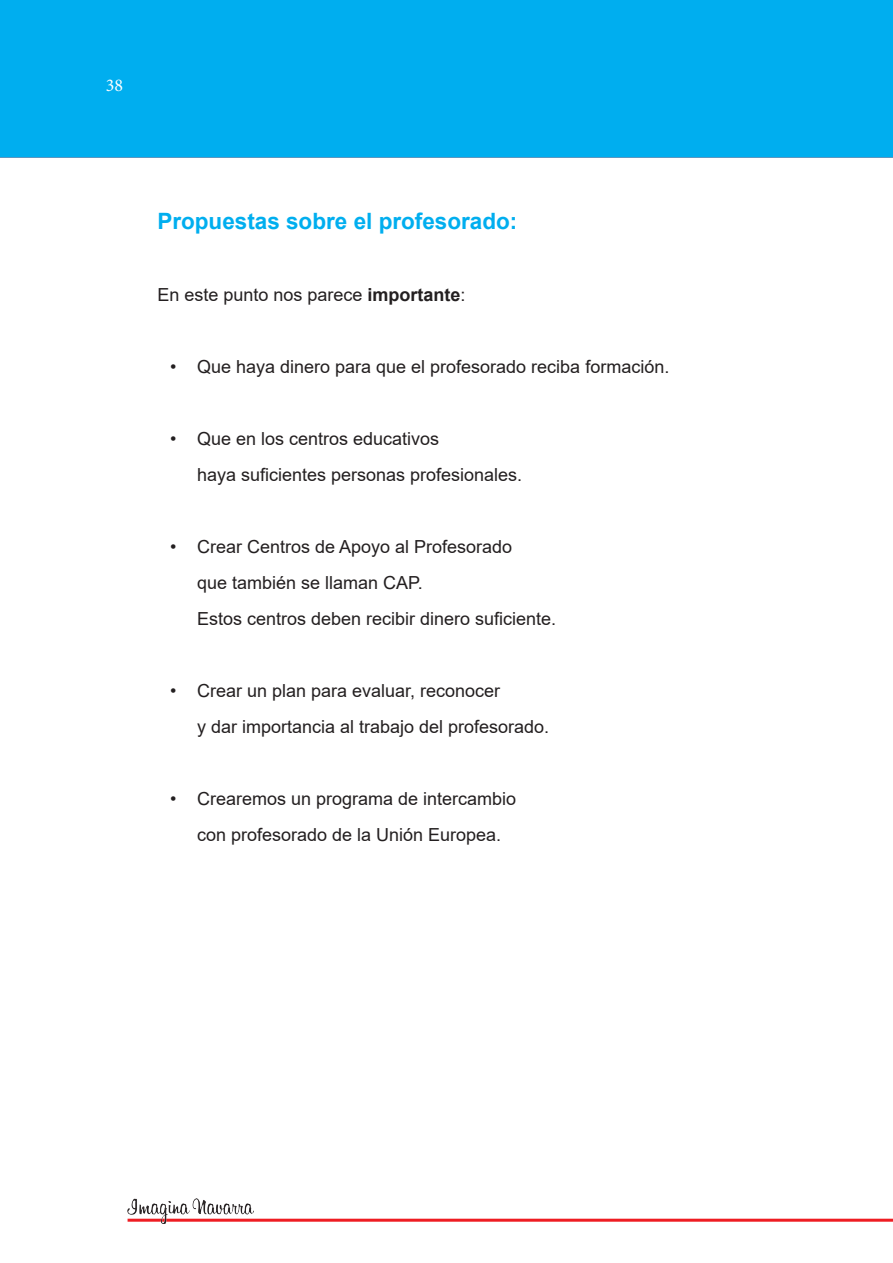
<style>
.page{position:relative;width:893px;height:1263px;background:#fff}
.page>*{position:absolute;margin:0;border:0;box-sizing:border-box;transform-origin:0 0}
.propuestas{font:700 22.5px "Arial";color:#00aeef}
.t1{font:21px "Minion Pro";color:#fff}
._16_35{font:18px "Arial";color:#231f20}
.s1{font-size:18px}
.s2{font-weight:700}
</style>
<div class="page">
<hr style="left:128px;top:1219px;width:765px;height:3px;background:#ee1d23">
<img style="left:128px;top:1199px;width:125px;height:25px">
<div style="left:5px;top:5px;width:883px;height:147px;background:#00aeef"></div>
<div style="left:0;top:0;width:893px;height:158px;border:10px solid #00aeef"></div>
<p class="t1" style="left:85px;top:71px;width:40px">38<span class="s1">38</span></p>
<p class="propuestas" style="left:157px;top:205px;width:362px">Propuestas sobre el profesorado:</p>
<p class="_16_35" style="left:157px;top:282px;width:310px">En este punto nos parece <span class="s2">importante</span>:</p>
<p class="_16_35" style="left:170px;top:354px;width:501px">• Que haya dinero para que el profesorado reciba formación.</p>
<p class="_16_35" style="left:170px;top:426px;width:271px">• Que en los centros educativos</p>
<p class="_16_35" style="left:197px;top:462px;width:327px">haya suficientes personas profesionales.</p>
<p class="_16_35" style="left:170px;top:534px;width:344px">• Crear Centros de Apoyo al Profesorado</p>
<p class="_16_35" style="left:197px;top:570px;width:227px">que también se llaman CAP.</p>
<p class="_16_35" style="left:197px;top:606px;width:361px">Estos centros deben recibir dinero suficiente.</p>
<p class="_16_35" style="left:170px;top:678px;width:332px">• Crear un plan para evaluar, reconocer</p>
<p class="_16_35" style="left:197px;top:714px;width:354px">y dar importancia al trabajo del profesorado.</p>
<p class="_16_35" style="left:170px;top:786px;width:348px">• Crearemos un programa de intercambio</p>
<p class="_16_35" style="left:197px;top:822px;width:306px">con profesorado de la Unión Europea.</p>
</div>
